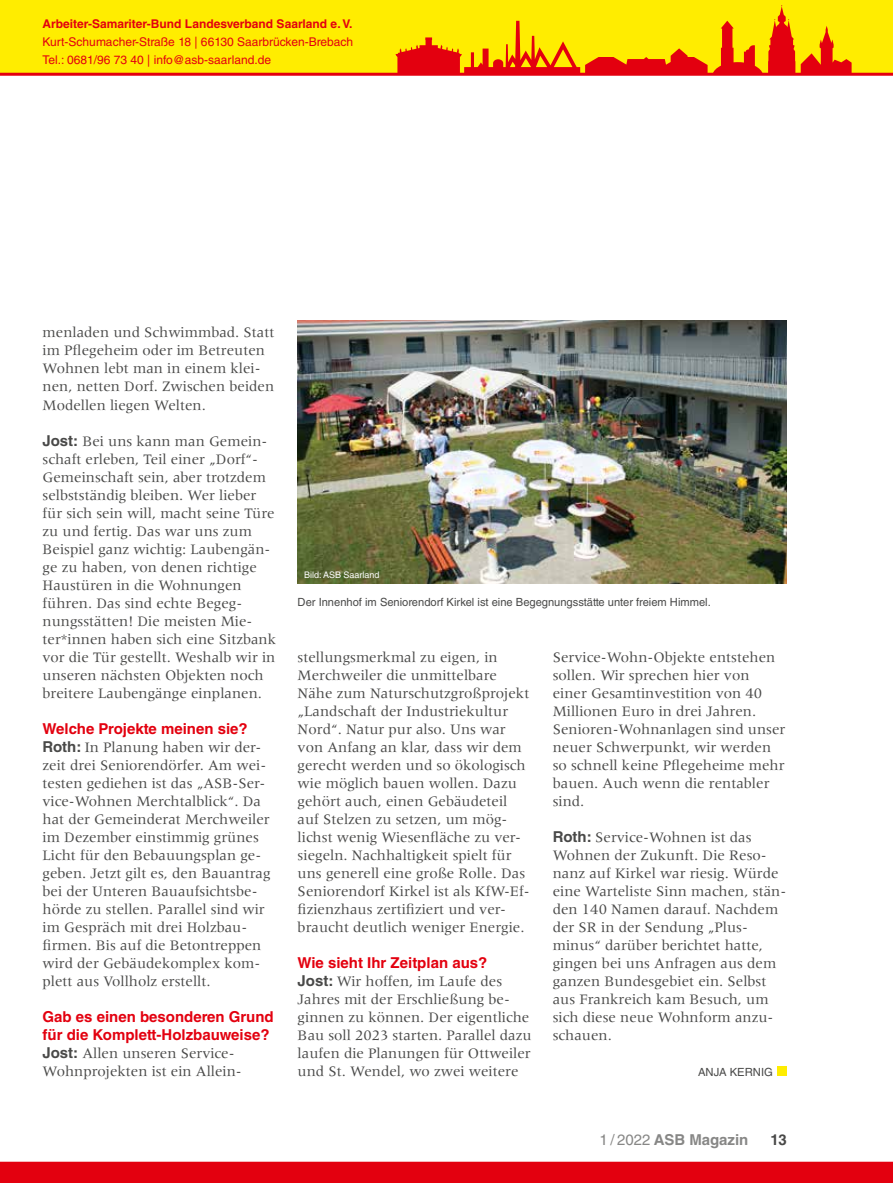
<style>
.page{position:relative;width:893px;height:1183px;background:#fff}
.page>*{position:absolute;margin:0;border:0;box-sizing:border-box;transform-origin:0 0}
.t1{font:15px/18px "Meridien LT Std";color:#494948}
.t2{font:700 15px/18px "Helvetica LT Std";color:#e3000f}
.t3{font:700 15px "Helvetica LT Std";color:#878786}
.t4{font:700 15px "Helvetica LT Std";color:#494948}
.t5{font:12px/18px "Helvetica LT Std";color:#e3000f}
.t6{font:700 12px "Helvetica LT Std";color:#e3000f}
.t7{font:11.25px "Helvetica LT Std";color:#494948}
.t8{font:9px "Helvetica LT Std";color:#fff}
.s1{font-family:"Helvetica LT Std";font-weight:700}
.s2{font-weight:400}
</style>
<div class="page">
<svg style="left:0;top:0;width:893px;height:76px;background:#fddf02"></svg>
<svg style="left:396px;top:5px;width:456px;height:69px;background:#f7ab04"></svg>
<div style="left:777px;top:1066px;width:10px;height:9px;background:#ffed00"></div>
<img style="left:298px;top:320px;width:489px;height:263px">
<div style="left:0;top:1161px;width:893px;height:21px;background:#e3000f"></div>
<p class="t6" style="left:43px;top:16px;width:312px">Arbeiter-Samariter-Bund Landesverband Saarland e. V.</p>
<p class="t5" style="left:43px;top:32px;width:312px">Kurt-Schumacher-Straße 18 | 66130 Saarbrücken-Brebach<br>Tel.: 0681/96 73 40 | info@asb-saarland.de</p>
<p class="t1" style="left:43px;top:323px;width:233px">menladen und Schwimmbad. Statt im Pflegeheim oder im Betreuten<br>Wohnen lebt man in einem klei&shy;nen, netten Dorf. Zwischen beiden<br>Modellen liegen Welten.</p>
<p class="t1" style="left:43px;top:431px;width:235px"><span class="s1">Jost:</span> Bei uns kann man Gemein&shy;schaft erleben, Teil einer „Dorf“-<br>Gemeinschaft sein, aber trotzdem selbstständig bleiben. Wer lieber für sich sein will, macht seine Türe zu und fertig. Das war uns zum<br>Beispiel ganz wichtig: Laubengän&shy;ge zu haben, von denen richtige<br>Haustüren in die Wohnungen führen. Das sind echte Begeg&shy;nungsstätten! Die meisten Mie&shy;ter*innen haben sich eine Sitzbank vor die Tür gestellt. Weshalb wir in unseren nächsten Objekten noch breitere Laubengänge einplanen.</p>
<p class="t2" style="left:43px;top:719px;width:207px">Welche Projekte meinen sie?</p>
<p class="t1" style="left:43px;top:737px;width:230px"><span class="s1">Roth:</span> In Planung haben wir der&shy;zeit drei Seniorendörfer. Am wei&shy;testen gediehen ist das „ASB-Ser&shy;vice-Wohnen Merchtalblick“. Da hat der Gemeinderat Merchweiler im Dezember einstimmig grünes<br>Licht für den Bebauungsplan ge&shy;geben. Jetzt gilt es, den Bauantrag bei der Unteren Bauaufsichtsbe&shy;hörde zu stellen. Parallel sind wir im Gespräch mit drei Holzbau&shy;firmen. Bis auf die Betontreppen wird der Gebäudekomplex kom&shy;plett aus Vollholz erstellt.</p>
<p class="t2" style="left:43px;top:1007px;width:233px">Gab es einen besonderen Grund für die Komplett-Holzbauweise?</p>
<p class="t1" style="left:43px;top:1043px;width:201px"><span class="s1">Jost:</span> Allen unseren Service-<br>Wohnprojekten ist ein Allein-</p>
<p class="t8" style="left:304px;top:569px;width:77px">Bild: ASB Saarland</p>
<p class="t7" style="left:298px;top:595px;width:415px">Der Innenhof im Seniorendorf Kirkel ist eine Begegnungsstätte unter freiem Himmel.</p>
<p class="t1" style="left:298px;top:647px;width:234px">stellungsmerkmal zu eigen, in<br>Merchweiler die unmittelbare<br>Nähe zum Naturschutzgroßprojekt „Landschaft der Industriekultur<br>Nord“. Natur pur also. Uns war von Anfang an klar, dass wir dem gerecht werden und so ökologisch wie möglich bauen wollen. Dazu gehört auch, einen Gebäudeteil auf Stelzen zu setzen, um mög&shy;lichst wenig Wiesenfläche zu ver&shy;siegeln. Nachhaltigkeit spielt für uns generell eine große Rolle. Das<br>Seniorendorf Kirkel ist als KfW-Ef&shy;fizienzhaus zertifiziert und ver&shy;braucht deutlich weniger Energie.</p>
<p class="t2" style="left:298px;top:953px;width:191px">Wie sieht Ihr Zeitplan aus?</p>
<p class="t1" style="left:298px;top:971px;width:235px"><span class="s1">Jost:</span> Wir hoffen, im Laufe des Jahres mit der Erschließung be&shy;ginnen zu können. Der eigentliche Bau soll 2023 starten. Parallel dazu laufen die Planungen für Ottweiler und St. Wendel, wo zwei weitere</p>
<p class="t1" style="left:553px;top:647px;width:234px">Service-Wohn-Objekte entstehen sollen. Wir sprechen hier von einer Gesamtinvestition von 40<br>Millionen Euro in drei Jahren.<br>Senioren-Wohnanlagen sind unser neuer Schwerpunkt, wir werden so schnell keine Pflegeheime mehr bauen. Auch wenn die rentabler sind.</p>
<p class="t1" style="left:553px;top:827px;width:235px"><span class="s1">Roth:</span> Service-Wohnen ist das<br>Wohnen der Zukunft. Die Reso&shy;nanz auf Kirkel war riesig. Würde eine Warteliste Sinn machen, stän&shy;den 140 Namen darauf. Nachdem der SR in der Sendung „Plus&shy;minus“ darüber berichtet hatte, gingen bei uns Anfragen aus dem ganzen Bundesgebiet ein. Selbst aus Frankreich kam Besuch, um sich diese neue Wohnform anzu&shy;schauen.</p>
<p class="t7" style="left:698px;top:1065px;width:76px">ANJA KERNIG</p>
<p class="t3" style="left:600px;top:1130px;width:150px"><span class="s2">1 / 2022</span> ASB Magazin</p>
<p class="t4" style="left:770px;top:1130px;width:18px">13</p>
</div>
